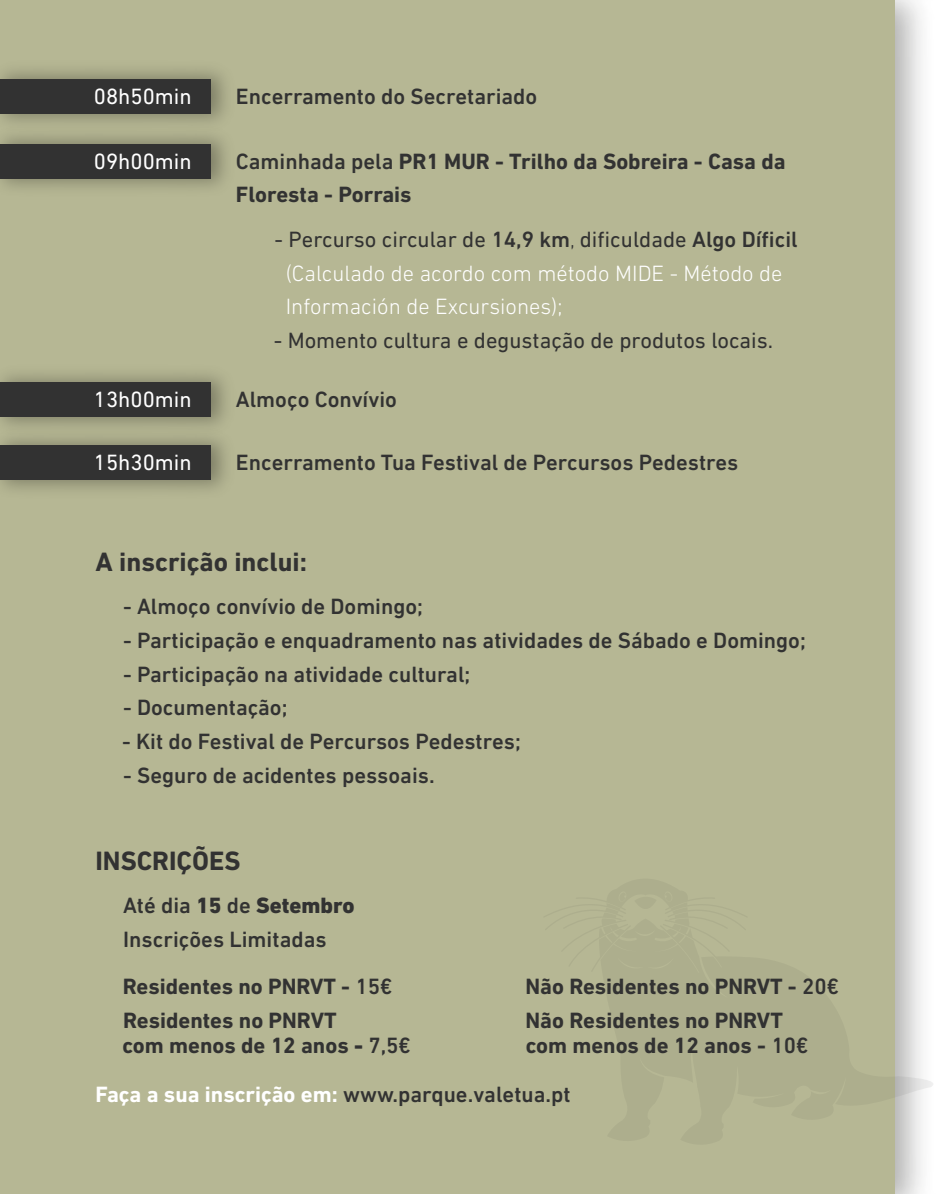
<style>
.page{position:relative;width:951px;height:1194px;background:#fff}
.page>*{position:absolute;margin:0;border:0;box-sizing:border-box;transform-origin:0 0}
.t1{font:700 27px "DIN Next LT Pro";color:#323232}
.t2{font:500 22.5px/33.8px "DIN Next LT Pro";color:#323232}
.t3{font:700 22.5px/32.6px "DIN Next LT Pro";color:#323232}
.t4{font:300 22.5px/33.8px "DIN Next LT Pro";color:#fff}
.t5{font:22.5px "DIN Next LT Pro";color:#323232}
.t6{font:22.5px "DIN Next LT Pro";color:#fff}
.s1{font-weight:500}
.s2{font-weight:400;color:#323232}
.s3{font-weight:500;color:#323232}
.s4{color:#323232}
.s5{font-weight:800}
.s6{font-weight:700}
.s7{font-weight:700;color:#fff}
</style>
<div class="page">
<img style="left:894px;top:0;width:28px;height:1193px">
<div style="left:0;top:0;width:894px;height:1193px;background:#b6b794"></div>
<img style="left:1px;top:69px;width:225px;height:51px">
<div style="left:0;top:79px;width:210px;height:35px;background:#323232"></div>
<img style="left:1px;top:120px;width:225px;height:68px">
<div style="left:0;top:144px;width:210px;height:35px;background:#323232"></div>
<img style="left:0;top:373px;width:226px;height:48px">
<div style="left:0;top:382px;width:210px;height:35px;background:#323232"></div>
<img style="left:0;top:421px;width:226px;height:69px">
<div style="left:0;top:445px;width:210px;height:35px;background:#323232"></div>
<svg style="left:894px;top:878px;width:39px;height:266px"></svg>
<p class="t6" style="left:94px;top:87px;width:99px">08h50min</p>
<p class="t6" style="left:106px;top:87px;width:38px">9 3</p>
<p class="t2" style="left:236px;top:81px;width:303px">Encerramento do Secretariado</p>
<p class="t6" style="left:94px;top:152px;width:99px">09h00min</p>
<p class="t6" style="left:130px;top:152px;width:14px">3</p>
<p class="t3" style="left:236px;top:145px;width:551px"><span class="s1">Caminhada pela</span> PR1 MUR - Trilho da Sobreira - Casa da<br>Floresta - Porrais</p>
<p class="t4" style="left:286px;top:223px;width:513px;text-indent:-11px"><span class="s2">- Percurso circular de</span> <span class="s3">14,9 km</span><span class="s4">,</span> <span class="s2">dificuldade</span> <span class="s3">Algo Díficil </span>(Calculado de acordo com método MIDE - Método de<br>Información de Excursiones);</p>
<p class="t5" style="left:273px;top:331px;width:500px">- Momento cultura e degustação de produtos locais.</p>
<p class="t6" style="left:94px;top:390px;width:99px">13h00min</p>
<p class="t2" style="left:236px;top:384px;width:162px">Almoço Convívio</p>
<p class="t6" style="left:94px;top:453px;width:99px">0915h30min</p>
<p class="t2" style="left:236px;top:447px;width:504px">Encerramento Tua Festival de Percursos Pedestres</p>
<p class="t1" style="left:95px;top:547px;width:213px">A inscrição inclui:</p>
<p class="t2" style="left:123px;top:591px;width:301px">- Almoço convívio de Domingo;</p>
<p class="t2" style="left:123px;top:625px;width:684px">- Participação e enquadramento nas atividades de Sábado e Domingo;</p>
<p class="t2" style="left:123px;top:659px;width:348px">- Participação na atividade cultural;</p>
<p class="t2" style="left:123px;top:692px;width:166px">- Documentação;</p>
<p class="t2" style="left:122px;top:726px;width:400px">- Kit do Festival de Percursos Pedestres;</p>
<p class="t2" style="left:123px;top:760px;width:313px">- Seguro de acidentes pessoais.</p>
<p class="t1" style="left:95px;top:846px;width:146px">INSCRIÇÕES</p>
<p class="t2" style="left:123px;top:890px;width:233px">Até dia <span class="s5">15</span> de <span class="s5">Setembro<br></span>Inscrições Limitadas</p>
<p class="t3" style="left:123px;top:969px;width:271px">Residentes no PNRVT - <span class="s1">15€</span></p>
<p class="t3" style="left:525px;top:969px;width:315px">Não Residentes no PNRVT - <span class="s1">20€</span></p>
<p class="t3" style="left:123px;top:1003px;width:215px">Residentes no PNRVT</p>
<p class="t3" style="left:525px;top:1003px;width:259px">Não Residentes no PNRVT</p>
<p class="t3" style="left:122px;top:1028px;width:290px">com menos de 12 anos <span class="s5">-</span> <span class="s1">7,5€</span></p>
<p class="t2" style="left:95px;top:1022px;width:714px;line-height:49.5px;text-indent:430px"><span class="s6">com menos de 12 anos -</span> 10€<br><span class="s7">Faça a sua inscrição em:</span> www.parque.valetua.pt</p>
</div>
